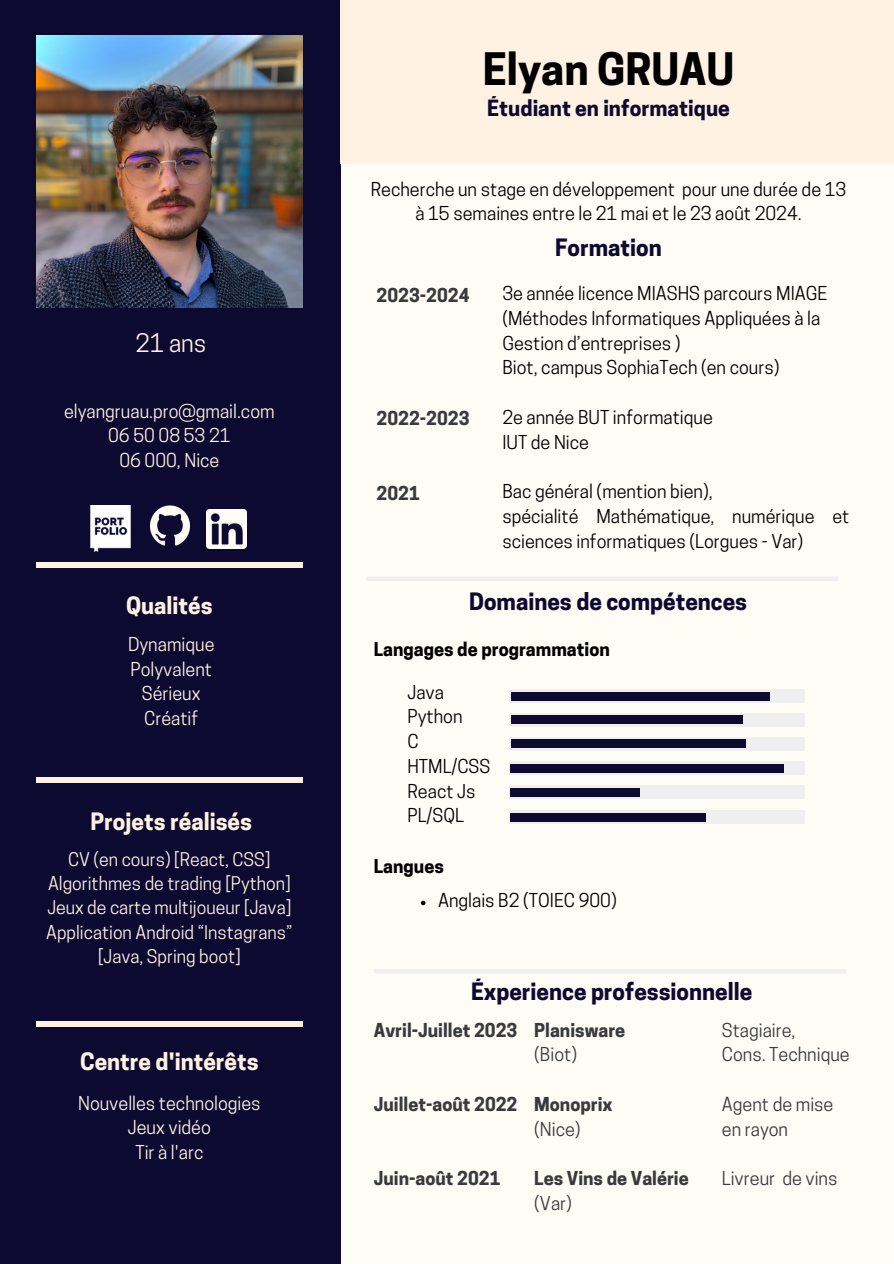
<style>
.page{position:relative;width:894px;height:1264px;background:#fff}
.page>*{position:absolute;margin:0;border:0;box-sizing:border-box;transform-origin:0 0}
.t1{font:700 42px "Cooper Hewitt";color:#000}
.t2{font:24px "Cooper Hewitt";color:#fff2e2}
.t3{font:700 22.5px "Cooper Hewitt";color:#0c0a30}
.t4{font:700 22.5px "Cooper Hewitt";color:#fff2e2}
.t5{font:700 21px "Cooper Hewitt";color:#0c0a30}
.t6{font:18px/24.8px "Cooper Hewitt";color:#000}
.t7{font:700 18px/24.8px "Cooper Hewitt";color:#373b3c}
.t8{font:18px/24.8px "Cooper Hewitt";color:#fff2e2;text-align:center}
.t9{font:18px/24.8px "Cooper Hewitt";color:#373b3c}
.t10{font:700 18px "Cooper Hewitt";color:#000}
.t11{font:17.7px/24.3px "Cooper Hewitt";color:#fff2e2;text-align:center}
.s1{font-weight:400}
</style>
<div class="page">
<div style="left:0;top:0;width:893px;height:1263px;background:#fffbf5"></div>
<div style="left:0;top:0;width:340px;height:1263px;background:#0c0a30"></div>
<img style="left:36px;top:36px;width:266px;height:271px">
<svg style="left:509px;top:689px;width:295px;height:13px;fill:#efefef"></svg>
<div style="left:508px;top:713px;width:296px;height:13px;background:#efefef"></div>
<svg style="left:509px;top:761px;width:295px;height:13px"></svg>
<div style="left:508px;top:785px;width:296px;height:13px;background:#efefef"></div>
<div style="left:508px;top:810px;width:296px;height:13px;background:#efefef"></div>
<div style="left:508px;top:737px;width:296px;height:13px;background:#efefef"></div>
<div style="left:36px;top:562px;width:266px;height:6px;background:#fff2e2"></div>
<div style="left:36px;top:777px;width:266px;height:5px;background:#fff2e2"></div>
<div style="left:36px;top:1021px;width:266px;height:5px;background:#fff2e2"></div>
<div style="left:340px;top:0;width:553px;height:164px;background:#fff2e2"></div>
<div style="left:510px;top:691px;width:259px;height:9px;background:#0c0a30"></div>
<div style="left:510px;top:715px;width:232px;height:9px;background:#0c0a30"></div>
<div style="left:510px;top:739px;width:235px;height:9px;background:#0c0a30"></div>
<div style="left:510px;top:763px;width:273px;height:9px;background:#0c0a30"></div>
<div style="left:510px;top:787px;width:130px;height:9px;background:#0c0a30"></div>
<div style="left:510px;top:813px;width:195px;height:8px;background:#0c0a30"></div>
<hr style="left:374px;top:969px;width:471px;height:4px;background:#efefef">
<div style="left:366px;top:576px;width:472px;height:5px;background:#efefef"></div>
<img style="left:150px;top:506px;width:40px;height:39px">
<img style="left:207px;top:509px;width:39px;height:39px">
<img style="left:90px;top:505px;width:41px;height:47px">
<svg style="left:421px;top:900px;width:4px;height:5px"></svg>
<p class="t1" style="left:482px;top:53px;width:253px">Elyan GRUAU</p>
<p class="t5" style="left:487px;top:101px;width:244px">Étudiant en informatique</p>
<p class="t6" style="left:370px;top:179px;width:477px;text-align:center">Recherche un stage en développement pour une durée de 13 à 15 semaines entre le 21 mai et le 23 août 2024.</p>
<h3 class="t2" style="left:135px;top:333px;width:73px">21 ans</h3>
<h4 class="t8" style="left:64px;top:401px;width:212px">elyangruau.pro@gmail.com<br>06 50 08 53 21</h4>
<h1 class="t8" style="left:119px;top:450px;width:102px">06 000, Nice</h1>
<h4 class="t7" style="left:376px;top:284px;width:94px">2023-2024</h4>
<h4 class="t7" style="left:376px;top:408px;width:94px">2022-2023</h4>
<h4 class="t7" style="left:376px;top:482px;width:45px">2021</h4>
<h4 class="t3" style="left:555px;top:239px;width:108px">Formation</h4>
<h2 class="t6" style="left:502px;top:283px;width:326px">3e année licence MIASHS parcours MIAGE (Méthodes Informatiques Appliquées à la Gestion d’entreprises )<br>Biot, campus SophiaTech (en cours)</h2>
<h4 class="t6" style="left:502px;top:407px;width:212px">2e année BUT informatique<br>IUT de Nice</h4>
<p class="t6" style="left:502px;top:481px;width:348px">Bac général (mention bien),<br>spécialité Mathématique, numérique et sciences informatiques (Lorgues - Var)</p>
<h4 class="t4" style="left:126px;top:597px;width:88px">Qualités</h4>
<h2 class="t3" style="left:469px;top:592px;width:279px">Domaines de compétences</h2>
<p class="t10" style="left:374px;top:642px;width:237px">Langages de programmation</p>
<h4 class="t8" style="left:128px;top:634px;width:88px">Dynamique<br>Polyvalent<br>Sérieux<br>Créatif</h4>
<h2 class="t6" style="left:407px;top:681px;width:84px">Java<br>Python<br>C<br>HTML/CSS<br>React Js<br>PL/SQL</h2>
<h4 class="t4" style="left:91px;top:813px;width:163px">Projets réalisés</h4>
<h4 class="t11" style="left:46px;top:849px;width:248px">CV (en cours) [React, CSS]<br>Algorithmes de trading [Python]<br>Jeux de carte multijoueur [Java]<br>Application Android “Instagrans” [Java, Spring boot]</h4>
<h2 class="t4" style="left:80px;top:1052px;width:180px">Centre d'intérêts</h2>
<h4 class="t8" style="left:78px;top:1092px;width:184px">Nouvelles technologies<br>Jeux vidéo<br>Tir à l'arc</h4>
<h4 class="t10" style="left:374px;top:859px;width:71px">Langues</h4>
<p class="t6" style="left:438px;top:890px;width:180px">Anglais B2 (TOIEC 900)</p>
<h2 class="t3" style="left:471px;top:983px;width:282px">Éxperience professionnelle</h2>
<h4 class="t7" style="left:374px;top:1019px;width:145px">Avril-Juillet 2023</h4>
<h4 class="t7" style="left:534px;top:1019px;width:92px">Planisware <span class="s1">(Biot)</span></h4>
<h4 class="t7" style="left:534px;top:1094px;width:80px">Monoprix <span class="s1">(Nice)</span></h4>
<h4 class="t7" style="left:534px;top:1168px;width:156px">Les Vins de Valérie <span class="s1">(Var)</span></h4>
<h4 class="t9" style="left:721px;top:1019px;width:129px">Stagiaire,<br>Cons. Technique</h4>
<h4 class="t9" style="left:721px;top:1094px;width:113px">Agent de mise en rayon</h4>
<h4 class="t9" style="left:721px;top:1168px;width:117px">Livreur de vins</h4>
<h4 class="t7" style="left:374px;top:1094px;width:145px">Juillet-août 2022</h4>
<h4 class="t7" style="left:374px;top:1168px;width:128px">Juin-août 2021</h4>
</div>
